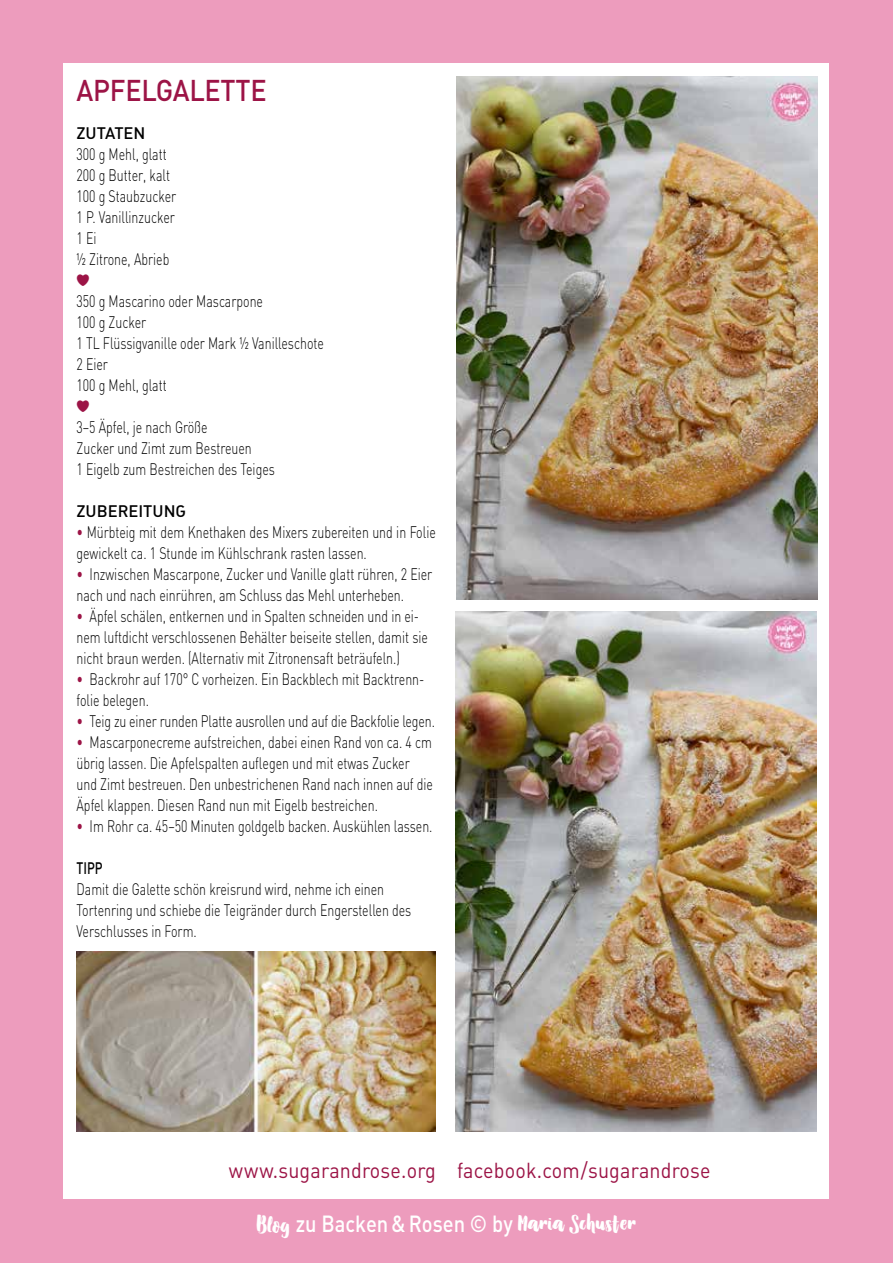
<style>
.page{position:relative;width:893px;height:1263px;background:#ed9cbd}
.page>*{position:absolute;margin:0;border:0;box-sizing:border-box;transform-origin:0 0}
.t1{font:32.7px "Vissal";letter-spacing:.02em;color:#fff;scale:1.1 1}
.t2{font:500 29.7px "DIN";letter-spacing:-.01em;color:#9c1446;scale:.91 1}
.t3{font:21.45px "DIN Regular Alternate";letter-spacing:.01em;color:#9c1446;scale:.92 1}
.t4{font:300 16.5px/21px "DIN";color:#000;scale:.75 1}
.t5{font:16.5px "DIN Medium Alternate";color:#000}
.t6{font:16.5px "DIN Medium Alternate";color:#000;scale:.75 1}
.t7{font:16.5px "MF Dings 3";color:#9c1446}
.s1{color:#9c1446}
</style>
<div class="page">
<div style="left:64px;top:64px;width:765px;height:1135px;background:#fff"></div>
<img style="left:456px;top:77px;width:361px;height:523px">
<img style="left:455px;top:611px;width:361px;height:520px">
<img style="left:77px;top:951px;width:359px;height:180px">
<h2 class="t2" style="left:77px;top:71px;width:210px">APFELGALETTE</h2>
<p class="t5" style="left:77px;top:122px;width:70px">ZUTATEN</p>
<p class="t4" style="left:77px;top:143px;width:134px">300 g Mehl, glatt<br>200 g Butter, kalt<br>100 g Staubzucker<br>1 P. Vanillinzucker<br>1 Ei<br>½ Zitrone, Abrieb</p>
<p class="t7" style="left:77px;top:271px;width:15px">g</p>
<p class="t4" style="left:77px;top:290px;width:331px">350 g Mascarino oder Mascarpone<br>100 g Zucker<br>1 TL Flüssigvanille oder Mark ½ Vanilleschote<br>2 Eier<br>100 g Mehl, glatt</p>
<p class="t7" style="left:77px;top:397px;width:15px">g</p>
<p class="t4" style="left:77px;top:416px;width:266px">3–5 Äpfel, je nach Größe<br>Zucker und Zimt zum Bestreuen<br>1 Eigelb zum Bestreichen des Teiges</p>
<p class="t5" style="left:77px;top:500px;width:111px">ZUBEREITUNG</p>
<p class="t4" style="left:77px;top:521px;width:481px"><span class="s1">•</span> Mürbteig mit dem Knethaken des Mixers zubereiten und in Folie gewickelt ca. 1 Stunde im Kühlschrank rasten lassen.</p>
<p class="t4" style="left:77px;top:563px;width:476px"><span class="s1">•</span> Inzwischen Mascarpone, Zucker und Vanille glatt rühren, 2 Eier nach und nach einrühren, am Schluss das Mehl unterheben.</p>
<p class="t4" style="left:77px;top:605px;width:470px"><span class="s1">•</span> Äpfel schälen, entkernen und in Spalten schneiden und in ei&shy;nem luftdicht verschlossenen Behälter beiseite stellen, damit sie nicht braun werden. (Alternativ mit Zitronensaft beträufeln.)</p>
<p class="t4" style="left:77px;top:668px;width:465px"><span class="s1">•</span> Backrohr auf 170° C vorheizen. Ein Backblech mit Backtrenn&shy;folie belegen.</p>
<p class="t4" style="left:77px;top:710px;width:479px"><span class="s1">•</span> Teig zu einer runden Platte ausrollen und auf die Backfolie legen.</p>
<p class="t4" style="left:77px;top:731px;width:477px"><span class="s1">•</span> Mascarponecreme aufstreichen, dabei einen Rand von ca. 4 cm übrig lassen. Die Apfelspalten auflegen und mit etwas Zucker und Zimt bestreuen. Den unbestrichenen Rand nach innen auf die Äpfel klappen. Diesen Rand nun mit Eigelb bestreichen.</p>
<p class="t4" style="left:77px;top:815px;width:476px"><span class="s1">•</span> Im Rohr ca. 45–50 Minuten goldgelb backen. Auskühlen lassen.</p>
<p class="t6" style="left:77px;top:858px;width:36px">TIPP</p>
<p class="t4" style="left:77px;top:878px;width:448px">Damit die Galette schön kreisrund wird, nehme ich einen<br>Tortenring und schiebe die Teigränder durch Engerstellen des<br>Verschlusses in Form.</p>
<h3 class="t3" style="left:229px;top:1156px;width:525px">www.sugarandrose.org facebook.com/sugarandrose</h3>
<h1 class="t1" style="left:256px;top:1208px;width:346px">Blog <sub>zu</sub> <sub>Backen</sub> <sub>&amp;</sub> <sub>Rosen</sub> <sub>©</sub> <sub>by</sub> Maria Schuster</h1>
</div>
